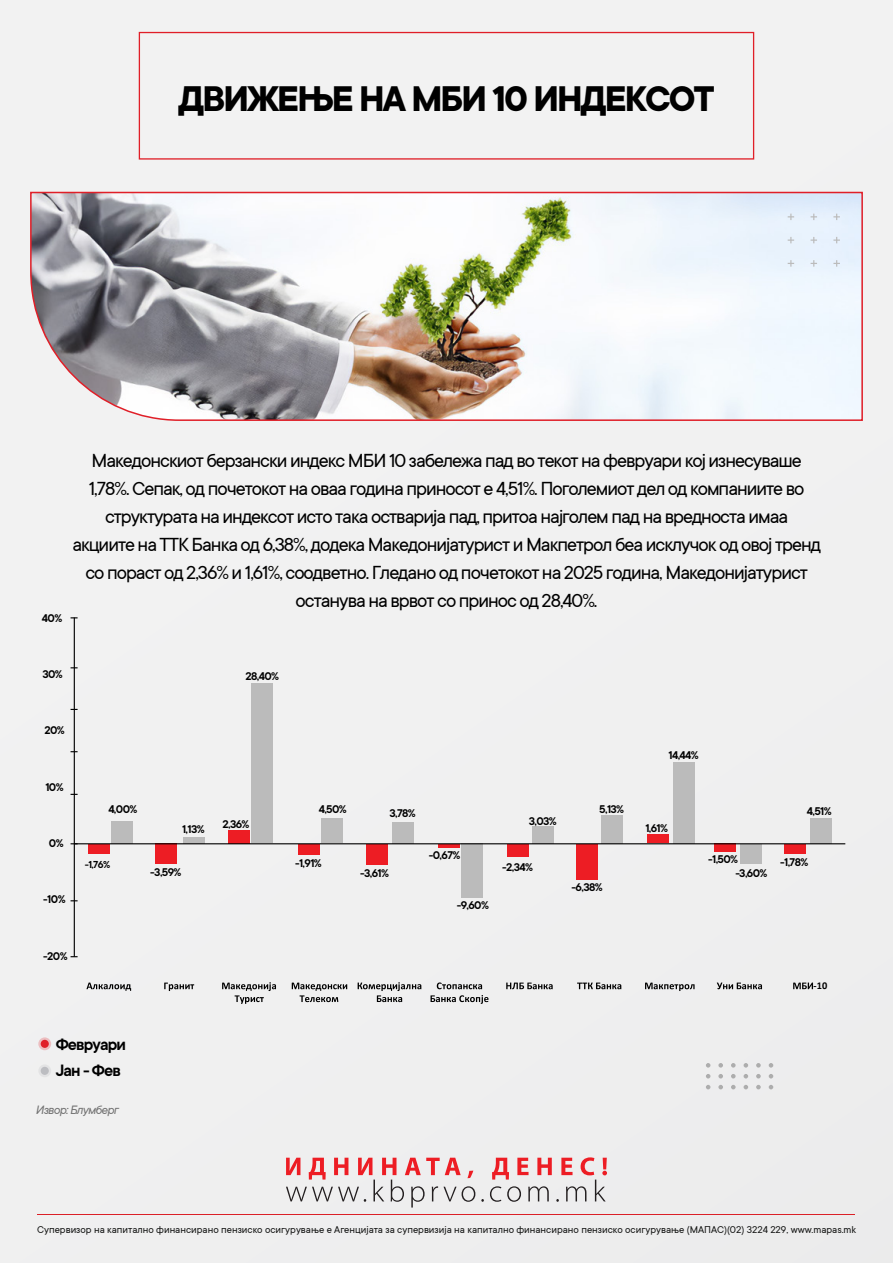
<style>
.page{position:relative;width:893px;height:1263px;background:#f1f1f1}
.page>*{position:absolute;margin:0;border:0;box-sizing:border-box;transform-origin:0 0}
.t1{font:700 39.3px "TT Commons";letter-spacing:-.05em;color:#000}
.t2{font:21px/28px "TT Commons";letter-spacing:-.05em;color:#000;text-align:center}
.t3{font:600 18px "TT Commons";letter-spacing:-.05em;color:#000}
.t4{font:italic 13.5px "TT Commons";letter-spacing:-.05em;color:#727272}
.t5{font:600 12.3px/14.1px "TT Commons";letter-spacing:-.05em;color:#000}
.t6{font:600 11.25px "TT Commons";color:#000}
.t7{font:11.1px "TT Commons";color:#131413}
.t8{font:700 10.5px "Calibri";color:#000}
</style>
<div class="page">
<div style="left:229px;top:830px;width:21px;height:14px;background:#ed1d24"></div>
<div style="left:155px;top:844px;width:21px;height:20px;background:#ed1d24"></div>
<div style="left:88px;top:844px;width:22px;height:9px;background:#ed1d24"></div>
<div style="left:251px;top:683px;width:21px;height:160px;background:#bbb"></div>
<div style="left:298px;top:844px;width:22px;height:10px;background:#ed1d24"></div>
<hr style="left:438px;top:844px;width:21px;height:3px;background:#ed1d24">
<div style="left:462px;top:844px;width:21px;height:54px;background:#bbb"></div>
<div style="left:507px;top:844px;width:21px;height:12px;background:#ed1d24"></div>
<div style="left:532px;top:826px;width:21px;height:18px;background:#bbb"></div>
<div style="left:576px;top:844px;width:21px;height:35px;background:#ed1d24"></div>
<div style="left:601px;top:815px;width:22px;height:28px;background:#bbb"></div>
<div style="left:647px;top:834px;width:21px;height:9px;background:#ed1d24"></div>
<div style="left:673px;top:762px;width:22px;height:81px;background:#bbb"></div>
<div style="left:714px;top:843px;width:22px;height:9px;background:#ed1d24"></div>
<div style="left:740px;top:844px;width:22px;height:20px;background:#bbb"></div>
<div style="left:784px;top:844px;width:21px;height:10px;background:#ed1d24"></div>
<div style="left:810px;top:818px;width:21px;height:25px;background:#bbb"></div>
<div style="left:366px;top:844px;width:21px;height:20px;background:#ed1d24"></div>
<div style="left:392px;top:822px;width:21px;height:21px;background:#bbb"></div>
<hr style="left:74px;top:617px;width:1px;height:340px;background:#000">
<svg style="left:71px;top:751px;width:7px;height:2px"></svg>
<svg style="left:71px;top:900px;width:7px;height:2px"></svg>
<svg style="left:71px;top:956px;width:7px;height:2px"></svg>
<svg style="left:86px;top:982px;width:45px;height:9px"></svg>
<svg style="left:164px;top:982px;width:30px;height:9px"></svg>
<svg style="left:222px;top:982px;width:54px;height:22px"></svg>
<svg style="left:292px;top:982px;width:55px;height:20px"></svg>
<svg style="left:358px;top:982px;width:63px;height:20px"></svg>
<svg style="left:437px;top:982px;width:45px;height:7px"></svg>
<svg style="left:431px;top:995px;width:57px;height:9px"></svg>
<svg style="left:506px;top:982px;width:47px;height:7px"></svg>
<svg style="left:577px;top:982px;width:44px;height:7px"></svg>
<svg style="left:645px;top:982px;width:50px;height:9px"></svg>
<svg style="left:717px;top:982px;width:45px;height:7px"></svg>
<svg style="left:793px;top:982px;width:20px;height:7px"></svg>
<svg style="left:71px;top:667px;width:7px;height:2px"></svg>
<svg style="left:71px;top:617px;width:7px;height:2px"></svg>
<div style="left:321px;top:818px;width:22px;height:25px;background:#bbb"></div>
<div style="left:183px;top:837px;width:21px;height:7px;background:#bbb"></div>
<div style="left:112px;top:821px;width:21px;height:23px;background:#bbb"></div>
<svg style="left:74px;top:844px;width:771px;height:1px"></svg>
<hr style="left:74px;top:843px;width:771px;height:1px;background:#000">
<div style="left:38px;top:1064px;width:13px;height:13px;background:#e3e3e4;border-radius:50%"></div>
<div style="left:41px;top:1067px;width:8px;height:8px;background:#bcbdc1;border-radius:50%"></div>
<svg style="left:38px;top:1037px;width:13px;height:13px"></svg>
<div style="left:41px;top:1040px;width:8px;height:8px;background:#e01f28;border-radius:50%"></div>
<div style="left:139px;top:32px;width:615px;height:128px;border:1px solid #e01f28"></div>
<svg style="left:286px;top:1157px;width:321px;height:50px"></svg>
<hr style="left:38px;top:1214px;width:817px;height:1px;background:#db2027">
<img style="left:29px;top:191px;width:835px;height:231px">
<svg style="left:833px;top:214px;width:7px;height:6px"></svg>
<svg style="left:833px;top:237px;width:7px;height:6px"></svg>
<svg style="left:833px;top:260px;width:7px;height:7px"></svg>
<svg style="left:811px;top:214px;width:6px;height:6px"></svg>
<svg style="left:811px;top:237px;width:6px;height:6px"></svg>
<svg style="left:811px;top:260px;width:6px;height:7px"></svg>
<svg style="left:788px;top:214px;width:6px;height:6px"></svg>
<svg style="left:788px;top:237px;width:6px;height:6px"></svg>
<svg style="left:788px;top:260px;width:6px;height:7px"></svg>
<svg style="left:769px;top:1085px;width:4px;height:4px"></svg>
<svg style="left:756px;top:1085px;width:5px;height:4px"></svg>
<svg style="left:744px;top:1085px;width:4px;height:4px"></svg>
<svg style="left:731px;top:1085px;width:5px;height:4px"></svg>
<svg style="left:718px;top:1085px;width:5px;height:4px"></svg>
<svg style="left:706px;top:1085px;width:4px;height:4px"></svg>
<svg style="left:769px;top:1074px;width:4px;height:4px"></svg>
<svg style="left:756px;top:1074px;width:5px;height:4px"></svg>
<svg style="left:744px;top:1074px;width:4px;height:4px"></svg>
<svg style="left:731px;top:1074px;width:5px;height:4px"></svg>
<svg style="left:718px;top:1074px;width:5px;height:4px"></svg>
<svg style="left:706px;top:1074px;width:4px;height:4px"></svg>
<svg style="left:769px;top:1063px;width:4px;height:4px"></svg>
<svg style="left:756px;top:1063px;width:5px;height:4px"></svg>
<svg style="left:744px;top:1063px;width:4px;height:4px"></svg>
<svg style="left:731px;top:1063px;width:5px;height:4px"></svg>
<svg style="left:718px;top:1063px;width:5px;height:4px"></svg>
<svg style="left:706px;top:1063px;width:4px;height:4px"></svg>
<h1 class="t1" style="left:179px;top:77px;width:537px">ДВИЖЕЊЕ НА МБИ 10 ИНДЕКСОТ</h1>
<p class="t5" style="left:42px;top:611px;width:22px">40%</p>
<p class="t2" style="left:72px;top:446px;width:750px">Македонскиот берзански индекс МБИ 10 забележа пад во текот на февруари кој изнесуваше 1,78%. Сепак, од почетокот на оваа година приносот е 4,51%. Поголемиот дел од компаниите во структурата на индексот исто така остварија пад, притоа најголем пад на вредноста имаа акциите на ТТК Банка од 6,38%, додека Македонијатурист и Макпетрол беа исклучок од овој тренд со пораст од 2,36% и 1,61%, соодветно. Гледано од почетокот на 2025 година, Македонијатурист останува на врвот со принос од 28,40%.</p>
<p class="t5" style="left:42px;top:668px;width:22px">30%</p>
<p class="t5" style="left:44px;top:723px;width:22px">20%</p>
<p class="t5" style="left:45px;top:780px;width:20px">10%</p>
<p class="t5" style="left:49px;top:836px;width:16px">0%</p>
<p class="t5" style="left:246px;top:669px;width:35px">28,40%</p>
<p class="t5" style="left:108px;top:802px;width:31px">4,00%</p>
<p class="t6" style="left:85px;top:858px;width:27px">-1,76%</p>
<p class="t5" style="left:182px;top:822px;width:24px">1,13%</p>
<p class="t5" style="left:150px;top:865px;width:33px">-3,59%</p>
<p class="t5" style="left:223px;top:817px;width:28px">2,36%</p>
<p class="t5" style="left:319px;top:802px;width:30px">4,50%</p>
<p class="t5" style="left:295px;top:856px;width:28px">-1,91%</p>
<p class="t5" style="left:390px;top:806px;width:28px">3,78%</p>
<p class="t5" style="left:360px;top:866px;width:30px">-3,61%</p>
<p class="t5" style="left:429px;top:848px;width:33px">-0,67%</p>
<p class="t5" style="left:529px;top:815px;width:30px">3,03%</p>
<p class="t5" style="left:502px;top:860px;width:32px">-2,34%</p>
<p class="t5" style="left:599px;top:802px;width:26px">5,13%</p>
<p class="t5" style="left:572px;top:880px;width:33px">-6,38%</p>
<p class="t5" style="left:668px;top:748px;width:32px">14,44%</p>
<p class="t5" style="left:645px;top:821px;width:24px">1,61%</p>
<p class="t5" style="left:807px;top:804px;width:26px">4,51%</p>
<p class="t5" style="left:735px;top:852px;width:34px;text-indent:-27px">-1,50% -3,60%</p>
<p class="t5" style="left:780px;top:855px;width:30px">-1,78%</p>
<p class="t5" style="left:43px;top:893px;width:24px">-10%</p>
<p class="t5" style="left:43px;top:950px;width:26px">-20%</p>
<p class="t3" style="left:56px;top:1034px;width:72px">Февруари</p>
<p class="t3" style="left:56px;top:1060px;width:67px">Јан - Фев</p>
<p class="t4" style="left:36px;top:1102px;width:84px">Извор: Блумберг</p>
<p class="t5" style="left:457px;top:899px;width:34px">-9,60%</p>
<p class="t8" style="left:814px;top:978px;width:15px">-10</p>
<p class="t7" style="left:37px;top:1224px;width:821px">Супервизор на капитално финансирано пензиско осигурување е Агенцијата за супервизија на капитално финансирано пензиско осигурување (МАПАС)(02) 3224 229, www.mapas.mk</p>
</div>
